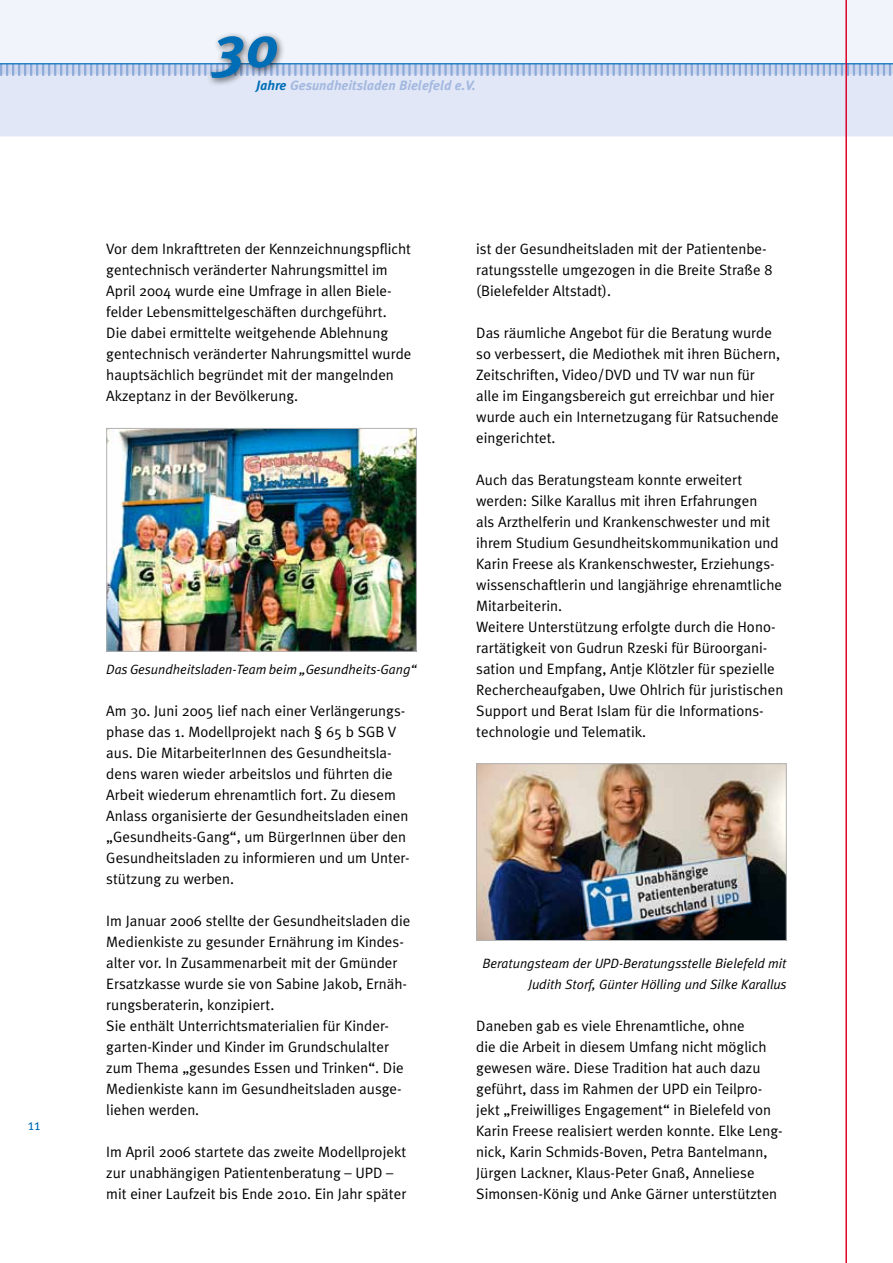
<style>
.page{position:relative;width:893px;height:1263px;background:#fff}
.page>*{position:absolute;margin:0;border:0;box-sizing:border-box;transform-origin:0 0}
.t1{font:italic 700 59.1px "Meta Plus";color:#006eb7}
.t2{font:15px/21px "Meta Plus Normal";color:#000}
.t3{font:15px "Meta Plus Normal";color:#006eb7}
.t4{font:italic 13.5px/21px "Meta Plus Normal";color:#000;text-align:right}
.t5{font:italic 700 13.5px "Meta Plus";color:#a3b8e0}
.s1{color:#006eb7}
</style>
<div class="page">
<div style="left:0;top:0;width:893px;height:136px;background:#f1f4fb"></div>
<div style="left:0;top:64px;width:893px;height:72px;background:#e1e7f6"></div>
<svg style="left:0;top:64px;width:893px;height:12px"></svg>
<hr style="left:0;top:63px;width:893px;height:1px;background:#006eb7">
<div style="left:206px;top:31px;width:80px;height:56px;background:#000;opacity:.6"></div>
<hr style="left:845px;top:0;width:2px;height:1263px;background:#dd042d">
<img style="left:108px;top:430px;width:307px;height:220px">
<div style="left:106px;top:428px;width:311px;height:224px;border:1px solid #b1b2b3"></div>
<img style="left:478px;top:765px;width:307px;height:174px">
<div style="left:476px;top:763px;width:311px;height:178px;border:1px solid #b1b2b3"></div>
<p class="t3" style="left:28px;top:1116px;width:14px">11</p>
<h1 class="t1" style="left:216px;top:12px;width:64px">30</h1>
<p class="t5" style="left:256px;top:78px;width:221px"><span class="s1">Jahre</span> Gesundheitsladen Bielefeld e.V.</p>
<p class="t2" style="left:106px;top:238px;width:307px">Vor dem Inkrafttreten der Kennzeichnungspflicht gentechnisch veränderter Nahrungsmittel im April 2004 wurde eine Umfrage in allen Biele&shy;felder Lebensmittelgeschäften durchgeführt.<br>Die dabei ermittelte weitgehende Ablehnung gentechnisch veränderter Nahrungsmittel wurde hauptsächlich begründet mit der mangelnden Akzeptanz in der Bevölkerung.</p>
<p class="t4" style="left:106px;top:659px;width:312px">Das Gesundheitsladen-Team beim „Gesundheits-Gang“</p>
<p class="t2" style="left:106px;top:700px;width:305px">Am 30. Juni 2005 lief nach einer Verlängerungs&shy;phase das 1. Modellprojekt nach § 65 b SGB V aus. Die MitarbeiterInnen des Gesundheitsla&shy;dens waren wieder arbeitslos und führten die Arbeit wiederum ehrenamtlich fort. Zu diesem Anlass organisierte der Gesundheitsladen einen „Gesundheits-Gang“, um BürgerInnen über den Gesundheitsladen zu informieren und um Unter&shy;stützung zu werben.</p>
<p class="t2" style="left:106px;top:910px;width:306px">Im Januar 2006 stellte der Gesundheitsladen die Medienkiste zu gesunder Ernährung im Kindes&shy;alter vor. In Zusammenarbeit mit der Gmünder Ersatzkasse wurde sie von Sabine Jakob, Ernäh&shy;rungsberaterin, konzipiert.<br>Sie enthält Unterrichtsmaterialien für Kinder&shy;garten-Kinder und Kinder im Grundschulalter zum Thema „gesundes Essen und Trinken“. Die Medienkiste kann im Gesundheitsladen ausge&shy;liehen werden.</p>
<p class="t2" style="left:106px;top:1141px;width:302px">Im April 2006 startete das zweite Modellprojekt zur unabhängigen Patientenberatung – UPD – mit einer Laufzeit bis Ende 2010. Ein Jahr später</p>
<p class="t2" style="left:476px;top:238px;width:298px">ist der Gesundheitsladen mit der Patientenbe&shy;ratungsstelle umgezogen in die Breite Straße 8 (Bielefelder Altstadt).</p>
<p class="t2" style="left:476px;top:322px;width:305px">Das räumliche Angebot für die Beratung wurde so verbessert, die Mediothek mit ihren Büchern, Zeitschriften, Video/DVD und TV war nun für alle im Eingangsbereich gut erreichbar und hier wurde auch ein Internetzugang für Ratsuchende eingerichtet.</p>
<p class="t2" style="left:476px;top:469px;width:309px">Auch das Beratungsteam konnte erweitert werden: Silke Karallus mit ihren Erfahrungen<br>als Arzthelferin und Krankenschwester und mit ihrem Studium Gesundheitskommunikation und Karin Freese als Krankenschwester, Erziehungs&shy;wissenschaftlerin und langjährige ehrenamtliche Mitarbeiterin.<br>Weitere Unterstützung erfolgte durch die Hono&shy;rartätigkeit von Gudrun Rzeski für Büroorgani&shy;sation und Empfang, Antje Klötzler für spezielle Rechercheaufgaben, Uwe Ohlrich für juristischen Support und Berat Islam für die Informations&shy;technologie und Telematik.</p>
<p class="t4" style="left:483px;top:953px;width:306px">Beratungsteam der UPD-Beratungsstelle Bielefeld mit<br>Judith Storf, Günter Hölling und Silke Karallus</p>
<p class="t2" style="left:476px;top:1015px;width:308px">Daneben gab es viele Ehrenamtliche, ohne<br>die die Arbeit in diesem Umfang nicht möglich gewesen wäre. Diese Tradition hat auch dazu geführt, dass im Rahmen der UPD ein Teilpro&shy;jekt „Freiwilliges Engagement“ in Bielefeld von Karin Freese realisiert werden konnte. Elke Leng&shy;nick, Karin Schmids-Boven, Petra Bantelmann, Jürgen Lackner, Klaus-Peter Gnaß, Anneliese Simonsen-König und Anke Gärner unterstützten</p>
</div>
